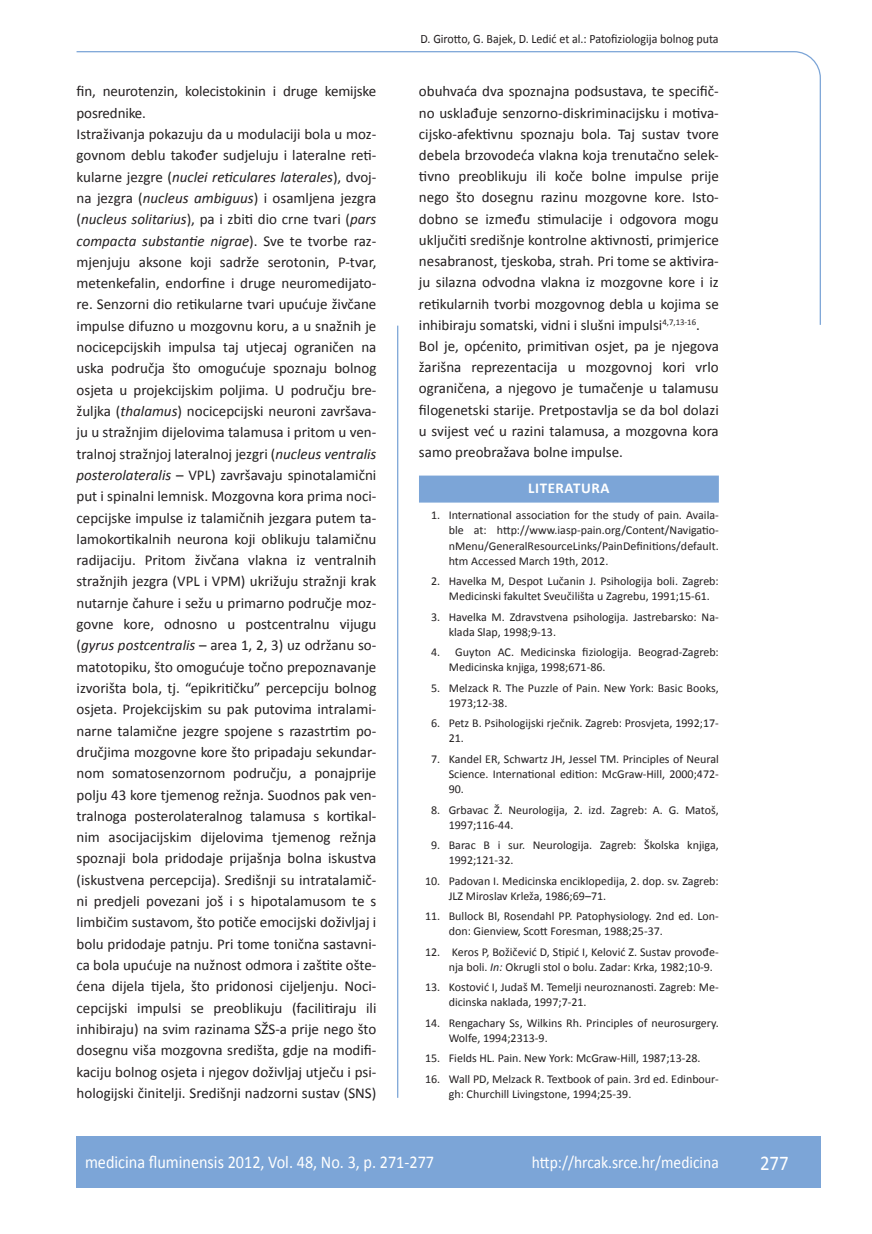
<style>
.page{position:relative;width:872px;height:1234px;background:#fff}
.page>*{position:absolute;margin:0;border:0;box-sizing:border-box;transform-origin:0 0}
.t1{font:21px "Calibri";color:#fff;scale:.9 1}
.t2{font:18px "Calibri";color:#fff;scale:.9 1}
.t3{font:17.25px "Calibri";color:#fff;scale:.9 1}
.osnovni_tekst{font:15px/21.3px "Calibri";color:#231f20;text-align:justify}
.naslov_ruler{font:700 15px "Calibri";letter-spacing:.04em;color:#fff}
.glava{font:12.75px "Calibri";color:#231f20;scale:.94 1}
.literatura{font:12px/15.1px "Calibri";color:#231f20}
.s1{font-style:italic}
</style>
<div class="page">
<svg style="left:76px;top:51px;width:745px;height:275px"></svg>
<hr style="left:397px;top:325px;width:1px;height:772px;background:#7ca5d7">
<div style="left:77px;top:1135px;width:744px;height:51px;background:#7ca5d7"></div>
<div style="left:419px;top:475px;width:300px;height:27px;background:#7ca5d7"></div>
<p class="osnovni_tekst" style="left:77px;top:80px;width:301px">fin, neurotenzin, kolecistokinin i druge kemijske posrednike.</p>
<p class="osnovni_tekst" style="left:77px;top:123px;width:301px">Istraživanja pokazuju da u modulaciji bola u moz&shy;govnom deblu također sudjeluju i lateralne reti&shy;kularne jezgre (<span class="s1">nuclei reticulares laterales</span>), dvoj&shy;na jezgra (<span class="s1">nucleus ambiguus</span>) i osamljena jezgra (<span class="s1">nucleus solitarius</span>), pa i zbiti dio crne tvari (<span class="s1">pars compacta substantie nigrae</span>). Sve te tvorbe raz&shy;mjenjuju aksone koji sadrže serotonin, P-tvar, metenkefalin, endorfine i druge neuromedijato&shy;re. Senzorni dio retikularne tvari upućuje živčane impulse difuzno u mozgovnu koru, a u snažnih je nocicepcijskih impulsa taj utjecaj ograničen na uska područja što omogućuje spoznaju bolnog osjeta u projekcijskim poljima. U području bre&shy;žuljka (<span class="s1">thalamus</span>) nocicepcijski neuroni završava&shy;ju u stražnjim dijelovima talamusa i pritom u ven&shy;tralnoj stražnjoj lateralnoj jezgri (<span class="s1">nucleus ventralis posterolateralis</span> – VPL) završavaju spinotalamični put i spinalni lemnisk. Mozgovna kora prima noci&shy;cepcijske impulse iz talamičnih jezgara putem ta&shy;lamokortikalnih neurona koji oblikuju talamičnu radijaciju. Pritom živčana vlakna iz ventralnih stražnjih jezgra (VPL i VPM) ukrižuju stražnji krak nutarnje čahure i sežu u primarno područje moz&shy;govne kore, odnosno u postcentralnu vijugu (<span class="s1">gyrus postcentralis</span> – area 1, 2, 3) uz održanu so&shy;matotopiku, što omogućuje točno prepoznavanje izvorišta bola, tj. “epikritičku” percepciju bolnog osjeta. Projekcijskim su pak putovima intralami&shy;narne talamične jezgre spojene s razastrtim po&shy;dručjima mozgovne kore što pripadaju sekundar&shy;nom somatosenzornom području, a ponajprije polju 43 kore tjemenog režnja. Suodnos pak ven&shy;tralnoga posterolateralnog talamusa s kortikal&shy;nim asocijacijskim dijelovima tjemenog režnja spoznaji bola pridodaje prijašnja bolna iskustva (iskustvena percepcija). Središnji su intratalamič&shy;ni predjeli povezani još i s hipotalamusom te s limbičim sustavom, što potiče emocijski doživljaj i bolu pridodaje patnju. Pri tome tonična sastavni&shy;ca bola upućuje na nužnost odmora i zaštite ošte&shy;ćena dijela tijela, što pridonosi cijeljenju. Noci&shy;cepcijski impulsi se preoblikuju (facilitiraju ili inhibiraju) na svim razinama SŽS-a prije nego što dosegnu viša mozgovna središta, gdje na modifi&shy;kaciju bolnog osjeta i njegov doživljaj utječu i psi&shy;hologijski činitelji. Središnji nadzorni sustav (SNS)</p>
<p class="glava" style="left:420px;top:30px;width:319px">D. Girotto, G. Bajek, D. Ledić et al.: Patofiziologija bolnog puta</p>
<p class="osnovni_tekst" style="left:419px;top:80px;width:301px">obuhvaća dva spoznajna podsustava, te specifič&shy;no usklađuje senzorno-diskriminacijsku i motiva&shy;cijsko-afektivnu spoznaju bola. Taj sustav tvore debela brzovodeća vlakna koja trenutačno selek&shy;tivno preoblikuju ili koče bolne impulse prije nego što dosegnu razinu mozgovne kore. Isto&shy;dobno se između stimulacije i odgovora mogu uključiti središnje kontrolne aktivnosti, primjerice nesabranost, tjeskoba, strah. Pri tome se aktivira&shy;ju silazna odvodna vlakna iz mozgovne kore i iz retikularnih tvorbi mozgovnog debla u kojima se inhibiraju somatski, vidni i slušni impulsi<sup>4,7,13-16</sup>.</p>
<p class="osnovni_tekst" style="left:419px;top:334px;width:301px">Bol je, općenito, primitivan osjet, pa je njegova žarišna reprezentacija u mozgovnoj kori vrlo ograničena, a njegovo je tumačenje u talamusu filogenetski starije. Pretpostavlja se da bol dolazi u svijest već u razini talamusa, a mozgovna kora samo preobražava bolne impulse.</p>
<p class="naslov_ruler" style="left:528px;top:478px;width:83px">LITERATURA</p>
<p class="literatura" style="left:449px;top:507px;width:272px;text-align:justify;text-indent:-18px">1. International association for the study of pain. Availa&shy;ble at: http://www.iasp-pain.org/Content/Navigatio&shy;nMenu/GeneralResourceLinks/PainDefinitions/default. htm Accessed March 19th, 2012.</p>
<p class="literatura" style="left:449px;top:573px;width:271px;text-indent:-18px">2. Havelka M, Despot Lučanin J. Psihologija boli. Zagreb:<br>Medicinski fakultet Sveučilišta u Zagrebu, 1991;15-61.</p>
<p class="literatura" style="left:449px;top:608px;width:271px;text-indent:-18px">3. Havelka M. Zdravstvena psihologija. Jastrebarsko: Na&shy;klada Slap, 1998;9-13.</p>
<p class="literatura" style="left:449px;top:644px;width:272px;text-indent:-18px">4. Guyton AC. Medicinska fiziologija. Beograd-Zagreb:<br>Medicinska knjiga, 1998;671-86.</p>
<p class="literatura" style="left:449px;top:679px;width:272px;text-indent:-18px">5. Melzack R. The Puzzle of Pain. New York: Basic Books,<br>1973;12-38.</p>
<p class="literatura" style="left:449px;top:715px;width:271px;text-indent:-18px">6. Petz B. Psihologijski rječnik. Zagreb: Prosvjeta, 1992;17-<br>21.</p>
<p class="literatura" style="left:449px;top:750px;width:272px;text-align:justify;text-indent:-18px">7. Kandel ER, Schwartz JH, Jessel TM. Principles of Neural Science. International edition: McGraw-Hill, 2000;472- 90.</p>
<p class="literatura" style="left:449px;top:801px;width:271px;text-indent:-18px">8. Grbavac Ž. Neurologija, 2. izd. Zagreb: A. G. Matoš,<br>1997;116-44.</p>
<p class="literatura" style="left:449px;top:836px;width:271px;text-indent:-18px">9. Barac B i sur. Neurologija. Zagreb: Školska knjiga,<br>1992;121-32.</p>
<p class="literatura" style="left:449px;top:872px;width:271px;text-indent:-24px">10. Padovan I. Medicinska enciklopedija, 2. dop. sv. Zagreb:<br>JLZ Miroslav Krleža, 1986;69–71.</p>
<p class="literatura" style="left:449px;top:907px;width:271px;text-indent:-24px">11. Bullock Bl, Rosendahl PP. Patophysiology. 2nd ed. Lon&shy;don: Gienview, Scott Foresman, 1988;25-37.</p>
<p class="literatura" style="left:449px;top:943px;width:271px;text-indent:-24px">12. Keros P, Božičević D, Stipić I, Kelović Z. Sustav provođe&shy;nja boli. <span class="s1">In:</span> Okrugli stol o bolu. Zadar: Krka, 1982;10-9.</p>
<p class="literatura" style="left:449px;top:978px;width:271px;text-indent:-24px">13. Kostović I, Judaš M. Temelji neuroznanosti. Zagreb: Me&shy;dicinska naklada, 1997;7-21.</p>
<p class="literatura" style="left:449px;top:1014px;width:271px;text-indent:-24px">14. Rengachary Ss, Wilkins Rh. Principles of neurosurgery.<br>Wolfe, 1994;2313-9.</p>
<p class="literatura" style="left:425px;top:1049px;width:277px">15. Fields HL. Pain. New York: McGraw-Hill, 1987;13-28.</p>
<p class="literatura" style="left:449px;top:1070px;width:271px;text-indent:-24px">16. Wall PD, Melzack R. Textbook of pain. 3rd ed. Edinbour&shy;gh: Churchill Livingstone, 1994;25-39.</p>
<p class="t2" style="left:85px;top:1150px;width:389px">medicina fluminensis 2012, Vol. 48, No. 3, p. 271-277</p>
<p class="t3" style="left:532px;top:1151px;width:209px">http://hrcak.srce.hr/medicina</p>
<p class="t1" style="left:760px;top:1149px;width:33px">277</p>
</div>
